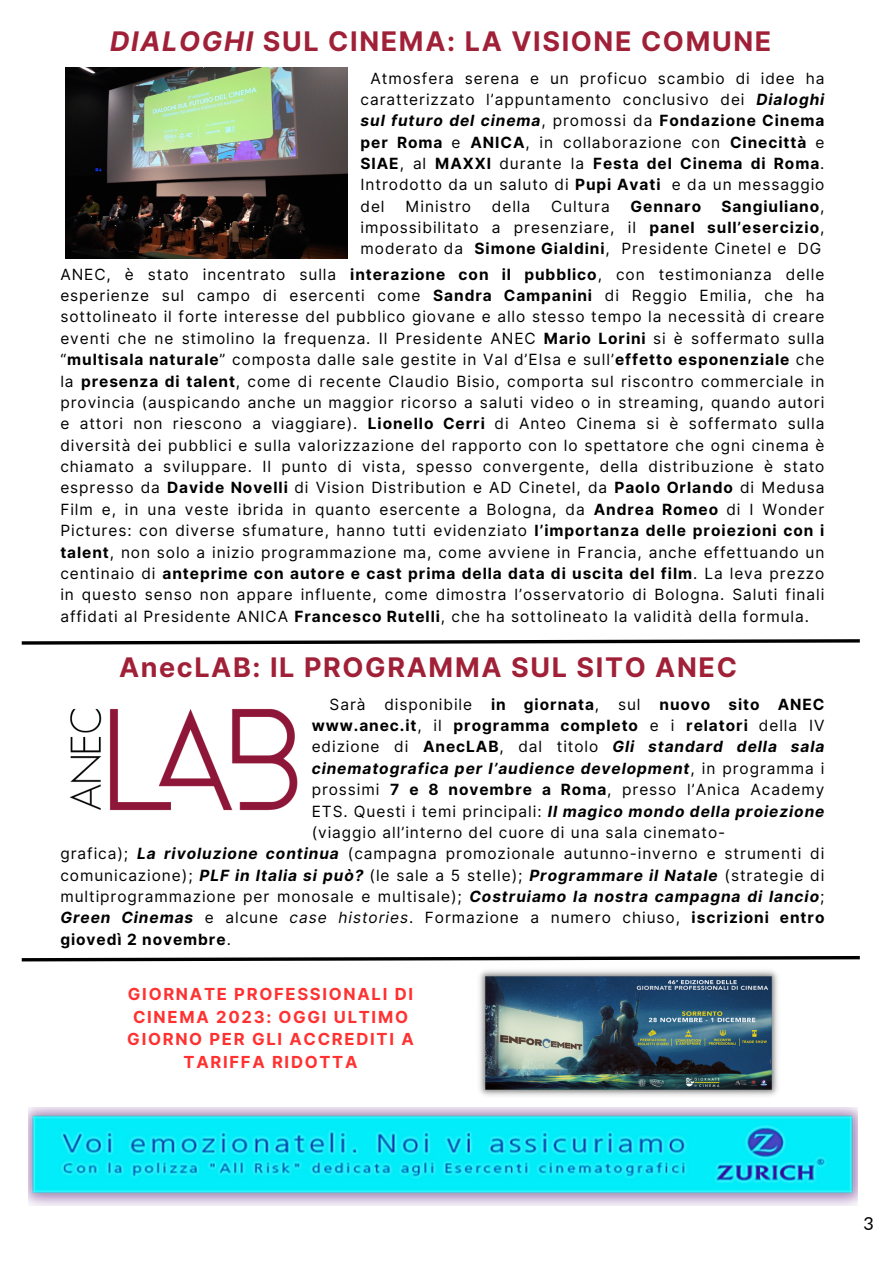
<style>
.page{position:relative;width:893px;height:1264px;background:#fff}
.page>*{position:absolute;margin:0;border:0;box-sizing:border-box;transform-origin:0 0}
.t1{font:700 27px "Inter";letter-spacing:.06em;color:#a02037}
.t2{font:18px "Aleo";color:#000}
.t3{font:700 16.65px/22.5px "Inter";letter-spacing:.105em;color:#ff3131;text-align:center}
.t4{font:15.45px/21.3px "Inter";letter-spacing:.06em;color:#000;text-align:justify}
.t5{font:700 15.45px "Inter";letter-spacing:.06em;color:#000}
.s1{font-style:italic}
.s2{font-weight:700;font-style:italic}
.s3{font-weight:700}
</style>
<div class="page">
<img style="left:28px;top:1107px;width:829px;height:97px">
<svg style="left:21px;top:639px;width:839px;height:6px"></svg>
<img style="left:66px;top:67px;width:281px;height:191px">
<img style="left:69px;top:708px;width:229px;height:103px">
<img style="left:479px;top:970px;width:299px;height:126px">
<svg style="left:21px;top:956px;width:839px;height:6px"></svg>
<p class="t1" style="left:110px;top:25px;width:663px"><span class="s1">DIALOGHI</span> SUL CINEMA: LA VISIONE COMUNE</p>
<p class="t4" style="left:360px;top:67px;width:465px;text-indent:10px">Atmosfera serena e un proficuo scambio di idee ha caratterizzato l’appuntamento conclusivo dei <span class="s2">Dialoghi sul futuro del cinema</span>, promossi da <span class="s3">Fondazione Cinema per Roma</span> e <span class="s3">ANICA</span>, in collaborazione con <span class="s3">Cinecittà</span> e <span class="s3">SIAE</span>, al <span class="s3">MAXXI</span> durante la <span class="s3">Festa del Cinema di Roma</span>.<br>Introdotto da un saluto di <span class="s3">Pupi Avati</span> e da un messaggio del</p>
<p class="t4" style="left:360px;top:195px;width:465px;text-indent:361px"><span class="s3">Sangiuliano</span>, impossibilitato a presenziare, il <span class="s3">panel sull’esercizio</span>, moderato da <span class="s3">Simone Gialdini</span>, Presidente Cinetel e DG</p>
<p class="t4" style="left:60px;top:263px;width:765px">ANEC, è stato incentrato sulla <span class="s3">interazione con il pubblico</span>, con testimonianza delle esperienze sul campo di esercenti come <span class="s3">Sandra Campanini</span> di Reggio Emilia, che ha sottolineato il forte interesse del pubblico giovane e allo stesso tempo la necessità di creare eventi che ne stimolino la frequenza. Il Presidente ANEC <span class="s3">Mario Lorini</span> si è soffermato sulla “<span class="s3">multisala naturale</span>” composta dalle sale gestite in Val d’Elsa e sull’<span class="s3">effetto esponenziale</span> che la <span class="s3">presenza di talent</span>, come di recente Claudio Bisio, comporta sul riscontro commerciale in provincia (auspicando anche un maggior ricorso a saluti video o in streaming, quando autori e attori non riescono a viaggiare). <span class="s3">Lionello Cerri</span> di Anteo Cinema si è soffermato sulla diversità dei pubblici e sulla valorizzazione del rapporto con lo spettatore che ogni cinema è chiamato a sviluppare. Il punto di vista, spesso convergente, della distribuzione è stato espresso da <span class="s3">Davide Novelli</span> di Vision Distribution e AD Cinetel, da <span class="s3">Paolo Orlando</span> di Medusa Film e, in una veste ibrida in quanto esercente a Bologna, da <span class="s3">Andrea Romeo</span> di I Wonder Pictures: con diverse sfumature, hanno tutti evidenziato <span class="s3">l’importanza delle proiezioni con i talent</span>, non solo a inizio programmazione ma, come avviene in Francia, anche effettuando un centinaio di <span class="s3">anteprime con autore e cast prima della data di uscita del film</span>. La leva prezzo in questo senso non appare influente, come dimostra l’osservatorio di Bologna. Saluti finali affidati al Presidente ANICA <span class="s3">Francesco Rutelli</span>, che ha sottolineato la validità della formula.</p>
<p class="t4" style="left:405px;top:195px;width:67px">Ministro</p>
<p class="t4" style="left:492px;top:195px;width:40px">della</p>
<p class="t4" style="left:551px;top:195px;width:60px">Cultura</p>
<p class="t5" style="left:630px;top:197px;width:72px">Gennaro</p>
<p class="t1" style="left:119px;top:651px;width:619px">AnecLAB: IL PROGRAMMA SUL SITO ANEC</p>
<p class="t4" style="left:311px;top:693px;width:514px;text-indent:18px">Sarà disponibile <span class="s3">in giornata</span>, sul <span class="s3">nuovo sito ANEC www.anec.it</span>, il <span class="s3">programma completo</span> e i <span class="s3">relatori</span> della IV edizione di <span class="s3">AnecLAB</span>, dal titolo <span class="s2">Gli standard della sala cinematografica per l’audience development</span>, in programma i prossimi <span class="s3">7 e 8 novembre a Roma</span>, presso l’Anica Academy ETS. Questi i temi principali: <span class="s2">Il magico mondo della proiezione </span>(viaggio all’interno del cuore di una sala cinemato-</p>
<p class="t4" style="left:60px;top:843px;width:765px">grafica); <span class="s2">La rivoluzione continua</span> (campagna promozionale autunno-inverno e strumenti di comunicazione); <span class="s2">PLF in Italia si può?</span> (le sale a 5 stelle); <span class="s2">Programmare il Natale</span> (strategie di multiprogrammazione per monosale e multisale); <span class="s2">Costruiamo la nostra campagna di lancio</span>; <span class="s2">Green Cinemas</span> e alcune <span class="s1">case histories</span>. Formazione a numero chiuso, <span class="s3">iscrizioni entro giovedì 2 novembre</span>.</p>
<p class="t3" style="left:127px;top:982px;width:288px">GIORNATE PROFESSIONALI DI<br>CINEMA 2023: OGGI ULTIMO<br>GIORNO PER GLI ACCREDITI A<br>TARIFFA RIDOTTA</p>
<p class="t2" style="left:863px;top:1213px;width:11px">3</p>
</div>
